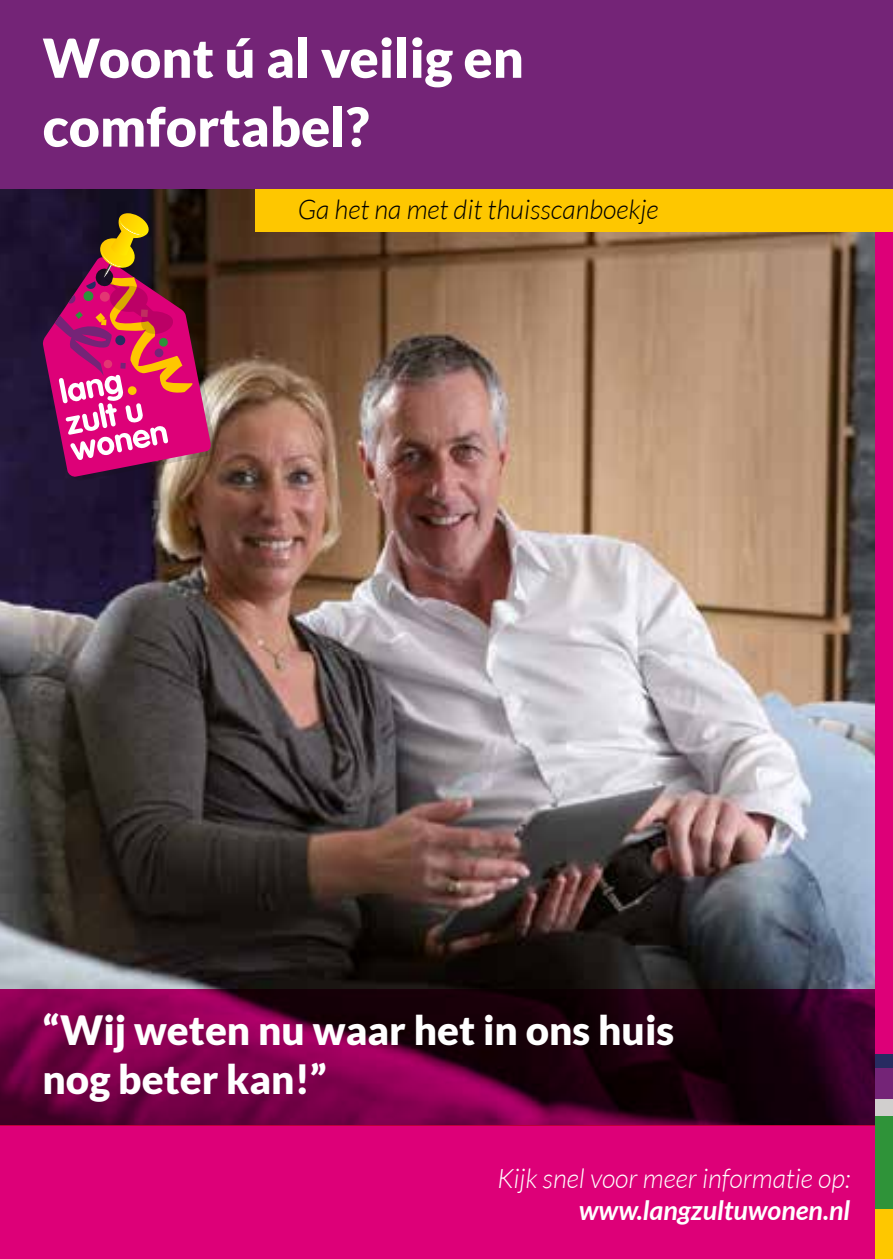
<style>
.page{position:relative;width:893px;height:1259px;background:#fff}
.page>*{position:absolute;margin:0;border:0;box-sizing:border-box;transform-origin:0 0}
.t1{font:900 53.7px/68.7px "Lato";color:#fff}
.t2{font:900 40.5px/48.6px "Lato";color:#fff}
.t3{font:italic 300 27px "Lato";color:#fff}
.t4{font:italic 300 27px "Lato";color:#000}
.t5{font:italic 700 27px "Lato";color:#fff}
</style>
<div class="page">
<img style="left:0;top:189px;width:876px;height:800px">
<div style="left:0;top:1126px;width:893px;height:133px;background:#dd0078"></div>
<svg style="left:0;top:989px;width:876px;height:137px;background:#4d002c"></svg>
<div style="left:876px;top:0;width:17px;height:1259px;background:#dd0078"></div>
<div style="left:876px;top:1202px;width:17px;height:57px;background:#fec700"></div>
<div style="left:876px;top:1116px;width:17px;height:92px;background:#2f9339"></div>
<div style="left:876px;top:1099px;width:17px;height:17px;background:#d1cfce"></div>
<div style="left:876px;top:1068px;width:17px;height:31px;background:#742477"></div>
<div style="left:876px;top:1054px;width:17px;height:14px;background:#282b61"></div>
<svg style="left:43px;top:213px;width:173px;height:267px;background:#942e55"></svg>
<div style="left:255px;top:189px;width:638px;height:42px;background:#fec700"></div>
<div style="left:0;top:0;width:893px;height:189px;background:#742477"></div>
<h1 class="t1" style="left:43px;top:23px;width:483px">Woont ú al veilig en comfortabel?</h1>
<p class="t4" style="left:298px;top:195px;width:362px">Ga het na met dit thuisscanboekje</p>
<p class="t2" style="left:43px;top:1005px;width:633px">“Wij weten nu waar het in ons huis nog beter kan!”</p>
<p class="t3" style="left:497px;top:1163px;width:355px">Kijk snel voor meer informatie op:</p>
<p class="t5" style="left:579px;top:1194px;width:273px">www.langzultuwonen.nl</p>
</div>
